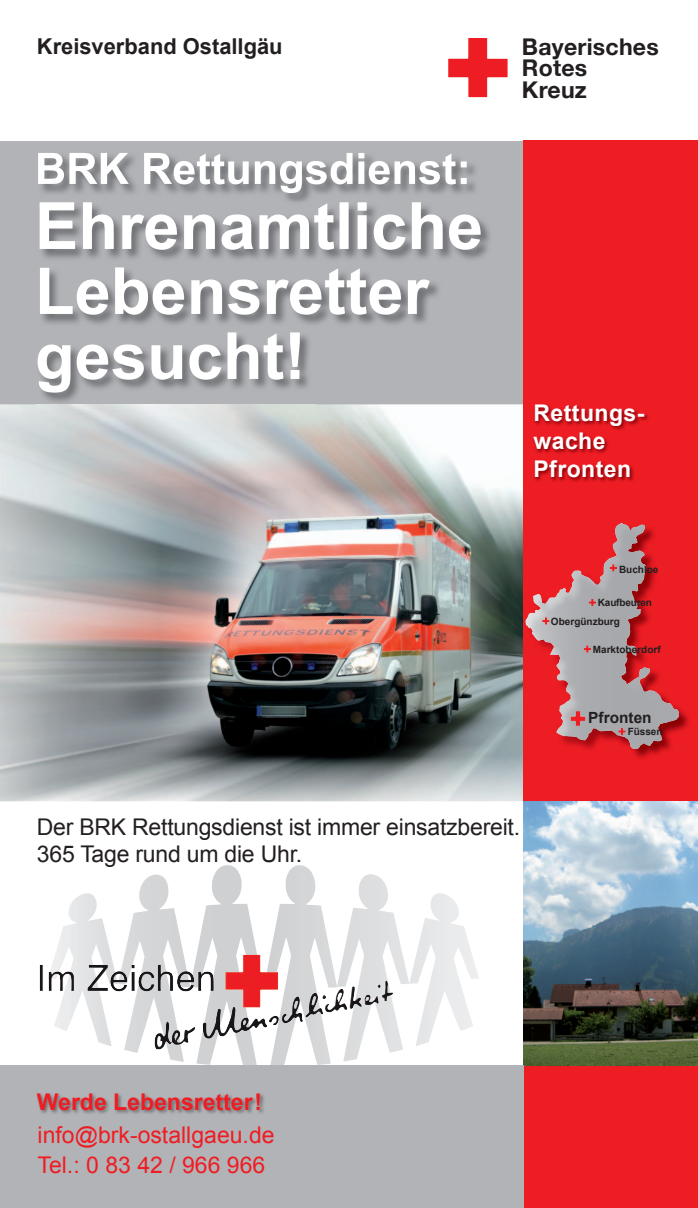
<style>
.page{position:relative;width:698px;height:1208px;background:#fff}
.page>*{position:absolute;margin:0;border:0;box-sizing:border-box;transform-origin:0 0}
.t1{font:23px/27px "Arial";letter-spacing:-.01em;color:#231f20}
.t2{font:23px/29.8px "Arial";color:#ee1d23}
.t3{font:700 23px/28px "Arial";letter-spacing:.02em;color:#fff}
.t4{font:700 23px/21.4px "Helvetica Neue";letter-spacing:.01em;color:#231f20}
.t5{font:700 23px "Arial";color:#ee1d23}
.t6{font:700 21.9px "Arial";color:#231f20}
.t7{font:700 15.4px "Arial";color:#231f20}
.t8{font:700 10px "Arial";color:#231f20}
</style>
<div class="page">
<svg style="left:54px;top:865px;width:425px;height:200px"></svg>
<div style="left:0;top:141px;width:567px;height:264px;background:#b2b3b7"></div>
<img style="left:0;top:404px;width:523px;height:397px">
<div style="left:523px;top:141px;width:174px;height:1067px;background:#ee1d23"></div>
<img style="left:523px;top:801px;width:174px;height:264px">
<div style="left:0;top:1065px;width:523px;height:143px;background:#b2b3b7"></div>
<img style="left:40px;top:954px;width:349px;height:53px">
<svg style="left:622px;top:523px;width:34px;height:100px"></svg>
<img style="left:588px;top:623px;width:101px;height:136px">
<img style="left:525px;top:604px;width:109px;height:145px">
<svg style="left:583px;top:645px;width:7px;height:7px"></svg>
<svg style="left:618px;top:727px;width:7px;height:8px"></svg>
<svg style="left:525px;top:523px;width:97px;height:101px"></svg>
<img style="left:570px;top:711px;width:15px;height:15px">
<img style="left:37px;top:335px;width:278px;height:73px">
<svg style="left:38px;top:332px;width:262px;height:60px"></svg>
<img style="left:42px;top:281px;width:397px;height:43px">
<svg style="left:40px;top:267px;width:389px;height:48px"></svg>
<img style="left:39px;top:209px;width:451px;height:50px">
<svg style="left:40px;top:209px;width:440px;height:41px"></svg>
<img style="left:188px;top:161px;width:287px;height:41px">
<img style="left:39px;top:202px;width:390px;height:7px">
<img style="left:40px;top:202px;width:380px;height:7px">
<svg style="left:38px;top:153px;width:428px;height:40px"></svg>
<img style="left:448px;top:38px;width:59px;height:59px">
<img style="left:533px;top:404px;width:116px;height:78px">
<img style="left:37px;top:1094px;width:227px;height:20px">
<p class="t6" style="left:37px;top:34px;width:247px">Kreisverband Ostallgäu</p>
<p class="t4" style="left:521px;top:36px;width:138px">Bayerisches<br>Rotes<br>Kreuz</p>
<p class="t3" style="left:533px;top:399px;width:112px">Rettungs&shy;wache<br>Pfronten</p>
<p class="t8" style="left:618px;top:563px;width:41px">Buchloe</p>
<p class="t8" style="left:597px;top:597px;width:56px">Kaufbeuren</p>
<p class="t8" style="left:550px;top:615px;width:70px">Obergünzburg</p>
<p class="t8" style="left:592px;top:644px;width:69px">Marktoberdorf</p>
<p class="t1" style="left:37px;top:813px;width:484px">Der BRK Rettungsdienst ist immer einsatzbereit.<br>365 Tage rund um die Uhr.</p>
<p class="t7" style="left:588px;top:709px;width:65px">Pfronten</p>
<p class="t8" style="left:627px;top:726px;width:36px">Füssen</p>
<p class="t5" style="left:37px;top:1089px;width:227px">Werde Lebensretter!</p>
<p class="t2" style="left:38px;top:1120px;width:238px">info@brk-ostallgaeu.de<br>Tel.: 0 83 42 / 966 966</p>
</div>
